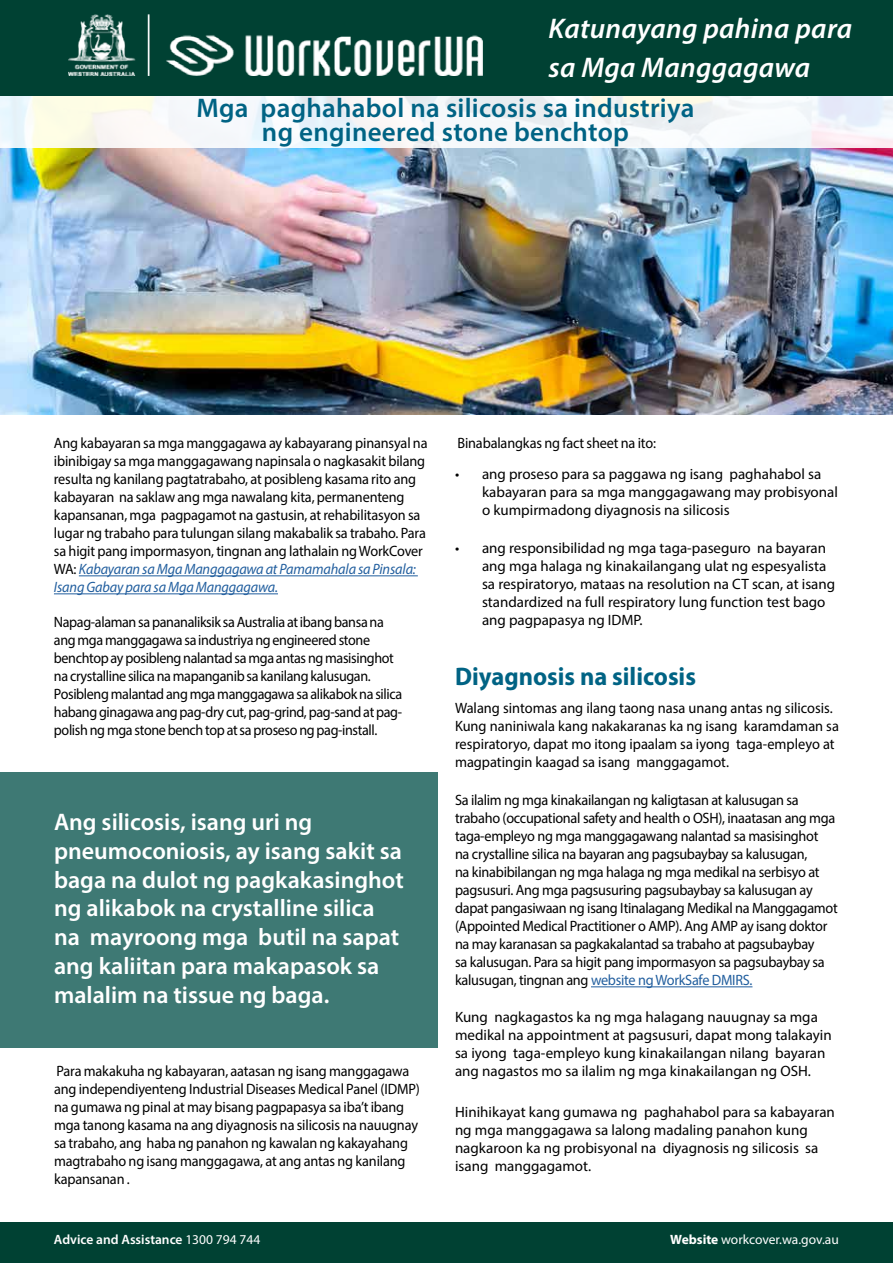
<style>
.page{position:relative;width:893px;height:1263px;background:#fff}
.page>*{position:absolute;margin:0;border:0;box-sizing:border-box;transform-origin:0 0}
.t1{font:italic 600 28.5px/39px "Myriad Pro";letter-spacing:.01em;color:#fff}
.t2{font:600 27px/24px "Myriad Pro";letter-spacing:.01em;color:#006384;text-align:center}
.t3{font:700 25.5px "Myriad Pro";color:#006384;scale:.96 1}
.t4{font:600 24px/28.8px "Myriad Pro";color:#fff}
.t5{font:15px/18px "Myriad Pro";letter-spacing:-.01em;color:#000;scale:.95 1}
.t6{font:15px/18px "Myriad Pro";letter-spacing:-.01em;color:#000}
.t7{font:15px/18px "Myriad Pro";letter-spacing:-.01em;color:#000;scale:.94 1}
.t8{font:15px/18px "Myriad Pro";letter-spacing:-.01em;color:#000;scale:.96 1}
.t9{font:600 13.5px "Myriad Pro";color:#fff}
.t10{font:13.5px "Myriad Pro";color:#fff}
.s1{font-style:italic;color:#215e9e}
.s2{color:#215e9e}
.s3{font-weight:400}
.s4{font-weight:700}
</style>
<div class="page">
<img style="left:0;top:148px;width:893px;height:267px">
<svg style="left:0;top:96px;width:893px;height:52px;fill:#f6f8fa"></svg>
<div style="left:0;top:0;width:893px;height:96px;background:#004133"></div>
<img style="left:69px;top:15px;width:414px;height:60px">
<div style="left:0;top:1222px;width:893px;height:41px;background:#004133"></div>
<div style="left:0;top:772px;width:438px;height:275px;background:#3e7974"></div>
<hr style="left:79px;top:575px;width:339px;height:1px;background:#215e9e">
<hr style="left:54px;top:593px;width:224px;height:1px;background:#215e9e">
<hr style="left:591px;top:986px;width:161px;height:1px;background:#215e9e">
<h1 class="t1" style="left:549px;top:9px;width:305px">Katunayang pahina para sa Mga Manggagawa</h1>
<h2 class="t2" style="left:197px;top:95px;width:499px">Mga paghahabol na silicosis sa industriya ng engineered stone benchtop</h2>
<p class="t5" style="left:54px;top:434px;width:395px">Ang kabayaran sa mga manggagawa ay kabayarang pinansyal na ibinibigay sa mga manggagawang napinsala o nagkasakit bilang resulta ng kanilang pagtatrabaho, at posibleng kasama rito ang kabayaran na saklaw ang mga nawalang kita, permanenteng kapansanan, mga pagpagamot na gastusin, at rehabilitasyon sa lugar ng trabaho para tulungan silang makabalik sa trabaho. Para sa higit pang impormasyon, tingnan ang lathalain ng WorkCover WA: <span class="s1">Kabayaran sa Mga Manggagawa at Pamamahala sa Pinsala:<br>Isang Gabay para sa Mga Manggagawa.</span></p>
<p class="t7" style="left:54px;top:613px;width:372px">Napag-alaman sa pananaliksik sa Australia at ibang bansa na ang mga manggagawa sa industriya ng engineered stone benchtop ay posibleng nalantad sa mga antas ng masisinghot na crystalline silica na mapanganib sa kanilang kalusugan.<br>Posibleng malantad ang mga manggagawa sa alikabok na silica habang ginagawa ang pag-dry cut, pag-grind, pag-sand at pag&shy;polish ng mga stone bench top at sa proseso ng pag-install.</p>
<h3 class="t4" style="left:54px;top:807px;width:351px">Ang silicosis, isang uri ng pneumoconiosis, ay isang sakit sa baga na dulot ng pagkakasinghot ng alikabok na crystalline silica na mayroong mga butil na sapat ang kaliitan para makapasok sa malalim na tissue ng baga.</h3>
<p class="t5" style="left:54px;top:1061px;width:387px">Para makakuha ng kabayaran, aatasan ng isang manggagawa ang independiyenteng Industrial Diseases Medical Panel (IDMP) na gumawa ng pinal at may bisang pagpapasya sa iba’t ibang mga tanong kasama na ang diyagnosis na silicosis na nauugnay sa trabaho, ang haba ng panahon ng kawalan ng kakayahang magtrabaho ng isang manggagawa, at ang antas ng kanilang kapansanan .</p>
<p class="t5" style="left:457px;top:434px;width:211px">Binabalangkas ng fact sheet na ito:</p>
<p class="t6" style="left:482px;top:465px;width:357px;text-indent:-27px">• ang proseso para sa paggawa ng isang paghahabol sa kabayaran para sa mga manggagawang may probisyonal o kumpirmadong diyagnosis na silicosis</p>
<p class="t6" style="left:482px;top:538px;width:355px;text-indent:-27px">• ang responsibilidad ng mga taga-paseguro na bayaran ang mga halaga ng kinakailangang ulat ng espesyalista sa respiratoryo, mataas na resolution na CT scan, at isang standardized na full respiratory lung function test bago ang pagpapasya ng IDMP.</p>
<h3 class="t3" style="left:455px;top:660px;width:252px">Diyagnosis na silicosis</h3>
<p class="t8" style="left:455px;top:699px;width:401px">Walang sintomas ang ilang taong nasa unang antas ng silicosis.<br>Kung naniniwala kang nakakaranas ka ng isang karamdaman sa respiratoryo, dapat mo itong ipaalam sa iyong taga-empleyo at magpatingin kaagad sa isang manggagamot.</p>
<p class="t5" style="left:455px;top:791px;width:404px">Sa ilalim ng mga kinakailangan ng kaligtasan at kalusugan sa trabaho (occupational safety and health o OSH), inaatasan ang mga taga-empleyo ng mga manggagawang nalantad sa masisinghot<br>na crystalline silica na bayaran ang pagsubaybay sa kalusugan,<br>na kinabibilangan ng mga halaga ng mga medikal na serbisyo at pagsusuri. Ang mga pagsusuring pagsubaybay sa kalusugan ay dapat pangasiwaan ng isang Itinalagang Medikal na Manggagamot (Appointed Medical Practitioner o AMP). Ang AMP ay isang doktor na may karanasan sa pagkakalantad sa trabaho at pagsubaybay<br>sa kalusugan. Para sa higit pang impormasyon sa pagsubaybay sa kalusugan, tingnan ang <span class="s2">website ng WorkSafe DMIRS.</span></p>
<p class="t6" style="left:455px;top:1007px;width:378px">Kung nagkagastos ka ng mga halagang nauugnay sa mga medikal na appointment at pagsusuri, dapat mong talakayin sa iyong taga-empleyo kung kinakailangan nilang bayaran ang nagastos mo sa ilalim ng mga kinakailangan ng OSH.</p>
<p class="t6" style="left:455px;top:1103px;width:381px">Hinihikayat kang gumawa ng paghahabol para sa kabayaran ng mga manggagawa sa lalong madaling panahon kung nagkaroon ka ng probisyonal na diyagnosis ng silicosis sa isang manggagamot.</p>
<p class="t9" style="left:54px;top:1231px;width:208px">Advice and Assistance <span class="s3">1300 794 744</span></p>
<p class="t10" style="left:670px;top:1231px;width:170px"><span class="s4">Website</span> workcover.wa.gov.au</p>
</div>
